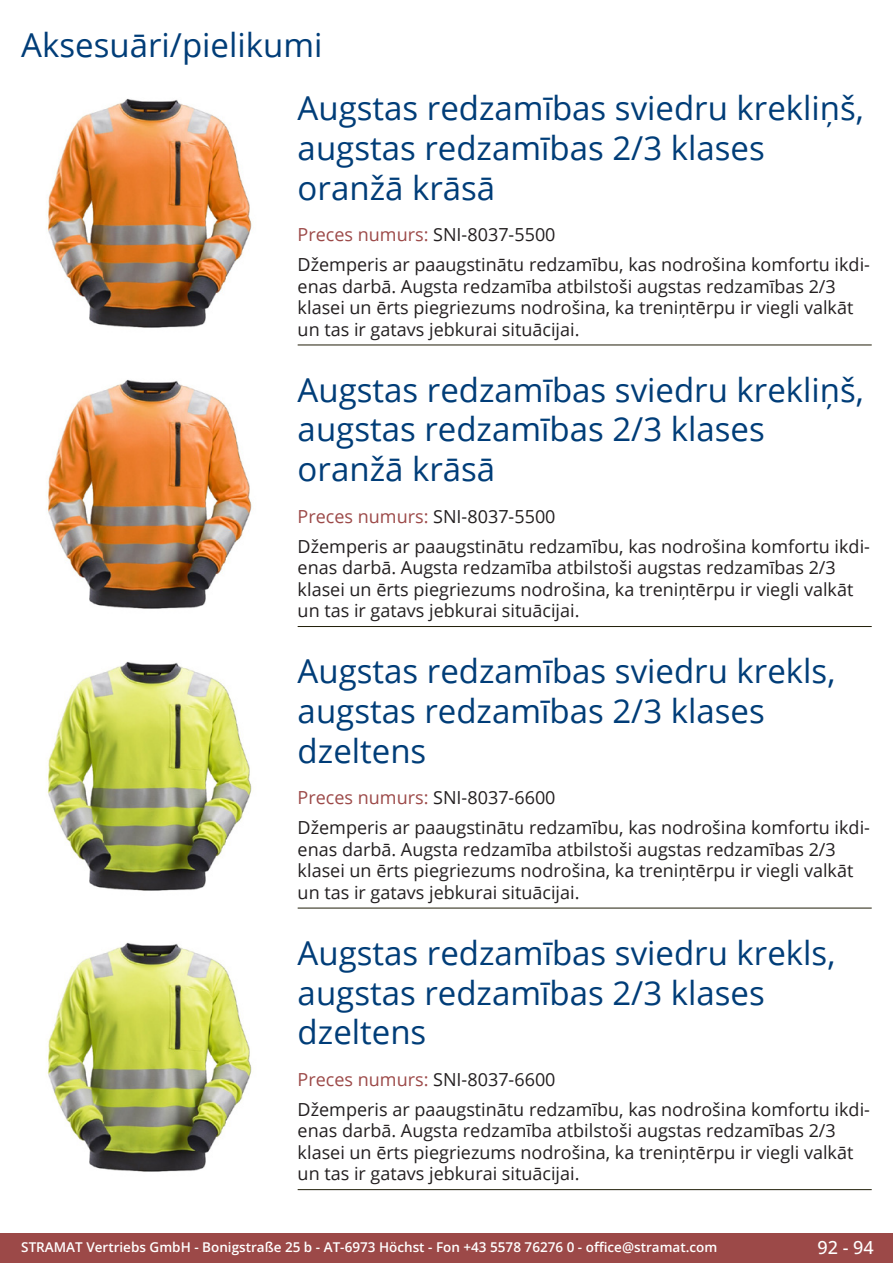
<style>
.page{position:relative;width:893px;height:1263px;background:#fff}
.page>*{position:absolute;margin:0;border:0;box-sizing:border-box;transform-origin:0 0}
.Produkttitel{font:33px/39.6px "Open Sans";color:#003d78}
.RastTitel{font:33px "Open Sans";color:#003d78}
.Beschreibung_Text{font:18px/21.6px "Open Sans";color:#231f20}
.TechDaten_Überschrif{font:18px "Open Sans";color:#9c4948}
.t1{font:500 18px "Open Sans";color:#fff}
.t2{font:600 13.5px "Open Sans";color:#fff}
.s1{color:#231f20}
</style>
<div class="page">
<div style="left:0;top:1233px;width:893px;height:30px;background:#9c4948"></div>
<hr style="left:298px;top:345px;width:574px;height:1px;background:#201d08">
<hr style="left:298px;top:626px;width:574px;height:1px;background:#201d08">
<hr style="left:298px;top:908px;width:574px;height:1px;background:#201d08">
<hr style="left:298px;top:1189px;width:574px;height:1px;background:#201d08">
<img style="left:48px;top:98px;width:204px;height:230px">
<img style="left:48px;top:379px;width:204px;height:230px">
<img style="left:47px;top:661px;width:205px;height:230px">
<img style="left:47px;top:942px;width:205px;height:230px">
<p class="RastTitel" style="left:21px;top:22px;width:303px">Aksesuāri/pielikumi</p>
<p class="Produkttitel" style="left:298px;top:88px;width:568px">Augstas redzamības sviedru krekliņš, augstas redzamības 2/3 klases oranžā krāsā</p>
<p class="TechDaten_Überschrif" style="left:298px;top:222px;width:259px">Preces numurs: <span class="s1">SNI-8037-5500</span></p>
<p class="Beschreibung_Text" style="left:298px;top:253px;width:572px">Džemperis ar paaugstinātu redzamību, kas nodrošina komfortu ikdi&shy;enas darbā. Augsta redzamība atbilstoši augstas redzamības 2/3 klasei un ērts piegriezums nodrošina, ka treniņtērpu ir viegli valkāt un tas ir gatavs jebkurai situācijai.</p>
<p class="Produkttitel" style="left:298px;top:369px;width:568px">Augstas redzamības sviedru krekliņš, augstas redzamības 2/3 klases oranžā krāsā</p>
<p class="TechDaten_Überschrif" style="left:298px;top:504px;width:259px">Preces numurs: <span class="s1">SNI-8037-5500</span></p>
<p class="Beschreibung_Text" style="left:298px;top:535px;width:572px">Džemperis ar paaugstinātu redzamību, kas nodrošina komfortu ikdi&shy;enas darbā. Augsta redzamība atbilstoši augstas redzamības 2/3 klasei un ērts piegriezums nodrošina, ka treniņtērpu ir viegli valkāt un tas ir gatavs jebkurai situācijai.</p>
<p class="Produkttitel" style="left:298px;top:651px;width:539px">Augstas redzamības sviedru krekls, augstas redzamības 2/3 klases dzeltens</p>
<p class="TechDaten_Überschrif" style="left:298px;top:785px;width:259px">Preces numurs: <span class="s1">SNI-8037-6600</span></p>
<p class="Beschreibung_Text" style="left:298px;top:816px;width:572px">Džemperis ar paaugstinātu redzamību, kas nodrošina komfortu ikdi&shy;enas darbā. Augsta redzamība atbilstoši augstas redzamības 2/3 klasei un ērts piegriezums nodrošina, ka treniņtērpu ir viegli valkāt un tas ir gatavs jebkurai situācijai.</p>
<p class="Produkttitel" style="left:298px;top:932px;width:539px">Augstas redzamības sviedru krekls, augstas redzamības 2/3 klases dzeltens</p>
<p class="TechDaten_Überschrif" style="left:298px;top:1067px;width:259px">Preces numurs: <span class="s1">SNI-8037-6600</span></p>
<p class="Beschreibung_Text" style="left:298px;top:1098px;width:572px">Džemperis ar paaugstinātu redzamību, kas nodrošina komfortu ikdi&shy;enas darbā. Augsta redzamība atbilstoši augstas redzamības 2/3 klasei un ērts piegriezums nodrošina, ka treniņtērpu ir viegli valkāt un tas ir gatavs jebkurai situācijai.</p>
<p class="t2" style="left:21px;top:1238px;width:698px">STRAMAT Vertriebs GmbH - Bonigstraße 25 b - AT-6973 Höchst - Fon +43 5578 76276 0 - office@stramat.com</p>
<p class="t1" style="left:817px;top:1234px;width:58px">92 - 94</p>
</div>
